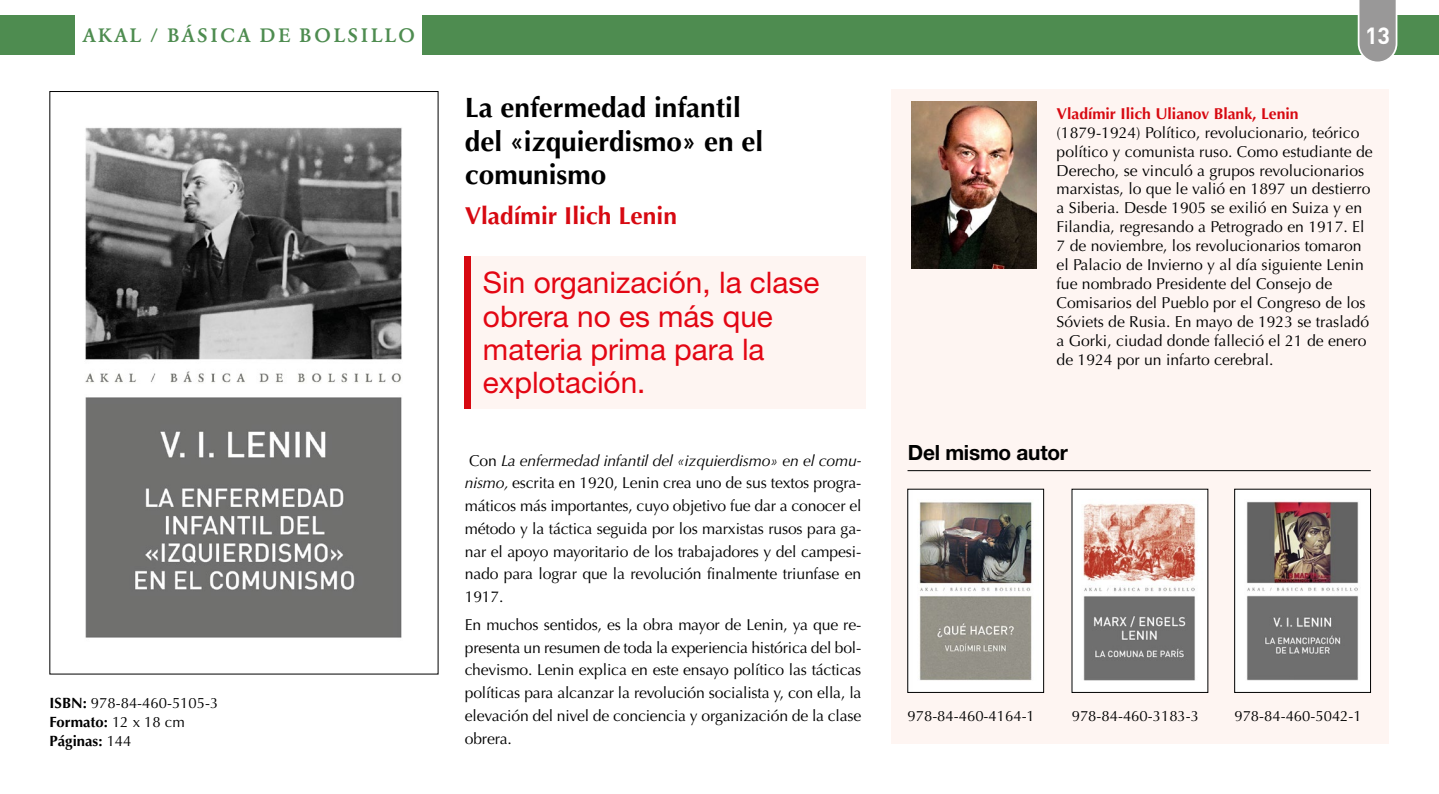
<style>
.page{position:relative;width:1439px;height:794px;background:#fff}
.page>*{position:absolute;margin:0;border:0;box-sizing:border-box;transform-origin:0 0}
.t1{font:29.75px/33.2px "Helvetica Neue LT Std";color:#e30613}
.t2{font:700 28px/33.6px "Optima";color:#000}
.t3{font:700 24.5px "Optima";color:#d70911}
.t4{font:700 23.1px "DIN";color:#fff}
.t5{font:700 21px "Helvetica Neue LT Std";letter-spacing:-.01em;color:#000}
.t6{font:500 19.25px "Garamond BE";letter-spacing:.105em;color:#4e8c50}
.t7{font:15.75px/18.9px "Optima";color:#000;text-align:justify}
.t8{font:700 15.75px "Optima";color:#d70911}
.t9{font:14.88px/18.9px "Optima";color:#000}
.s1{font-weight:700}
.s2{font-style:italic}
</style>
<div class="page">
<div style="left:891px;top:89px;width:498px;height:655px;background:#fef5f2"></div>
<div style="left:0;top:15px;width:74px;height:40px;background:#4e8c50"></div>
<div style="left:423px;top:15px;width:1016px;height:40px;background:#4e8c50"></div>
<img style="left:85px;top:127px;width:317px;height:511px">
<img style="left:909px;top:491px;width:133px;height:199px">
<div style="left:907px;top:489px;width:137px;height:203px;border:1px solid #000"></div>
<img style="left:1073px;top:491px;width:133px;height:199px">
<img style="left:1236px;top:491px;width:132px;height:199px">
<div style="left:1234px;top:489px;width:136px;height:203px;border:1px solid #000"></div>
<hr style="left:907px;top:470px;width:463px;height:1px;background:#000">
<div style="left:465px;top:256px;width:400px;height:153px;background:#fef5f2"></div>
<div style="left:465px;top:256px;width:6px;height:153px;background:#d70911"></div>
<img style="left:911px;top:102px;width:125px;height:166px">
<svg style="left:1357px;top:0;width:40px;height:62px;background:#a5a5a4"></svg>
<p class="t6" style="left:82px;top:24px;width:334px">AKAL / BÁSICA DE BOLSILLO</p>
<p class="t9" style="left:50px;top:694px;width:170px"><span class="s1">ISBN:</span> 978-84-460-5105-3<br><span class="s1">Formato:</span> 12 x 18 cm<br><span class="s1">Páginas:</span> 144</p>
<h2 class="t2" style="left:465px;top:91px;width:300px">La enfermedad infantil del «izquierdismo» en el comunismo</h2>
<h3 class="t3" style="left:465px;top:201px;width:214px">Vladímir Ilich Lenin</h3>
<h1 class="t1" style="left:483px;top:266px;width:338px">Sin organización, la clase obrera no es más que materia prima para la explotación.</h1>
<p class="t7" style="left:465px;top:449px;width:398px;line-height:22.8px">Con <span class="s2">La enfermedad infantil del «izquierdismo» en el comu&shy;nismo,</span> escrita en 1920, Lenin crea uno de sus textos progra&shy;máticos más importantes, cuyo objetivo fue dar a conocer el método y la táctica seguida por los marxistas rusos para ga&shy;nar el apoyo mayoritario de los trabajadores y del campesi&shy;nado para lograr que la revolución finalmente triunfase en 1917.</p>
<p class="t7" style="left:465px;top:613px;width:398px;line-height:22.8px">En muchos sentidos, es la obra mayor de Lenin, ya que re&shy;presenta un resumen de toda la experiencia histórica del bol&shy;chevismo. Lenin explica en este ensayo político las tácticas políticas para alcanzar la revolución socialista y, con ella, la elevación del nivel de conciencia y organización de la clase obrera.</p>
<h3 class="t4" style="left:1365px;top:21px;width:27px">13</h3>
<p class="t8" style="left:1056px;top:104px;width:244px">Vladímir Ilich Ulianov Blank, Lenin</p>
<p class="t7" style="left:1056px;top:123px;width:318px;text-align:left">(1879-1924) Político, revolucionario, teórico político y comunista ruso. Como estudiante de Derecho, se vinculó a grupos revolucionarios marxistas, lo que le valió en 1897 un destierro a Siberia. Desde 1905 se exilió en Suiza y en Filandia, regresando a Petrogrado en 1917. El 7 de noviembre, los revolucionarios tomaron el Palacio de Invierno y al día siguiente Lenin fue nombrado Presidente del Consejo de Comisarios del Pueblo por el Congreso de los Sóviets de Rusia. En mayo de 1923 se trasladó a Gorki, ciudad donde falleció el 21 de enero de 1924 por un infarto cerebral.</p>
<h3 class="t5" style="left:908px;top:439px;width:162px">Del mismo autor</h3>
<p class="t9" style="left:907px;top:706px;width:129px">978-84-460-4164-1</p>
<p class="t9" style="left:1071px;top:706px;width:129px">978-84-460-3183-3</p>
<p class="t9" style="left:1234px;top:706px;width:129px">978-84-460-5042-1</p>
</div>
